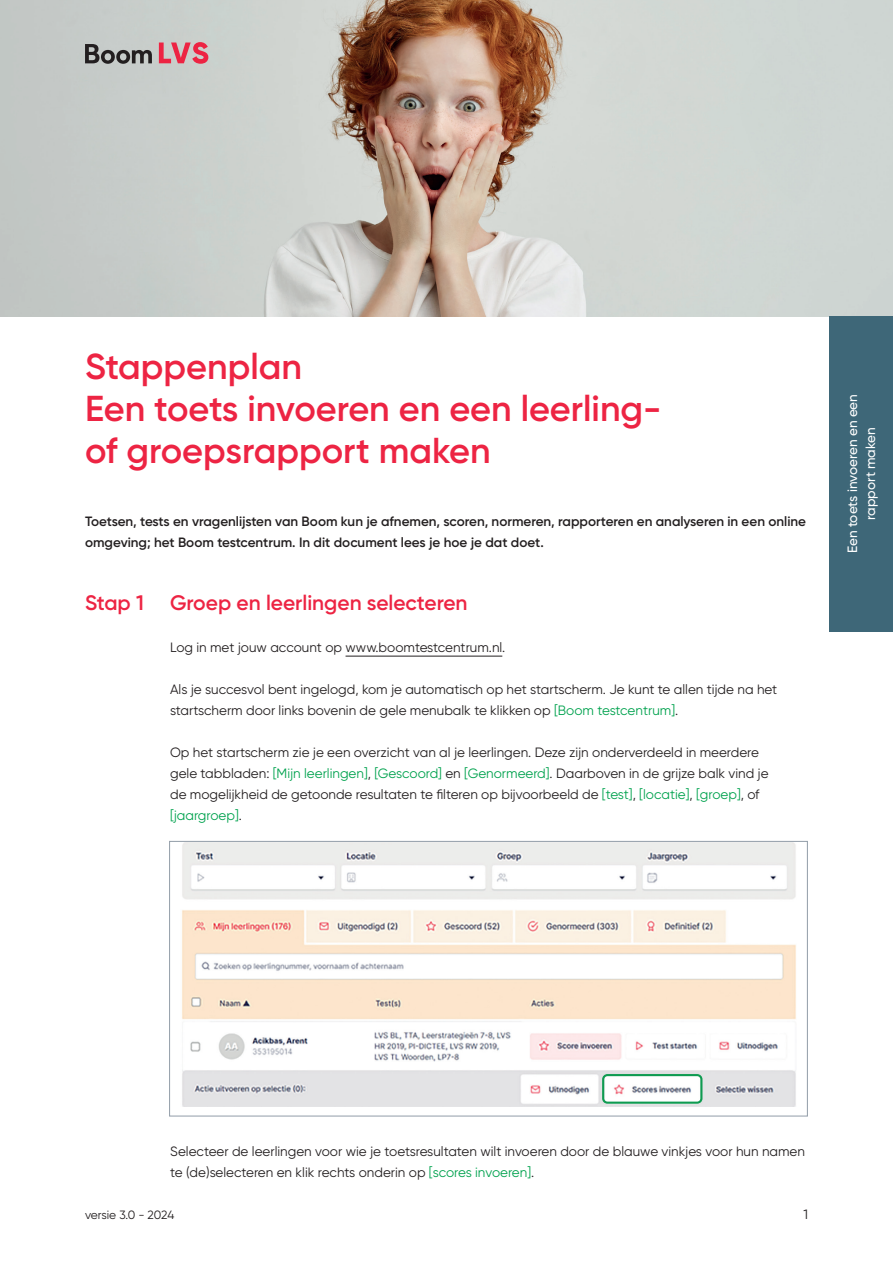
<style>
.page{position:relative;width:893px;height:1263px;background:#fff}
.page>*{position:absolute;margin:0;border:0;box-sizing:border-box;transform-origin:0 0}
.t1{font:600 36px/42px "Gilroy";color:#ed2443}
.t2{font:600 21px "Gilroy";color:#ed2443}
.t3{font:13.5px/21px "Gilroy";color:#231f20}
.t4{font:600 13.5px/21px "Gilroy";color:#231f20}
.t5{font:500 13.5px/18px "Gilroy";color:#fff;text-align:center}
.t6{font:12px "Gilroy";letter-spacing:-.01em;color:#231f20}
.s1{color:#00a24e}
</style>
<div class="page">
<img style="left:0;top:0;width:893px;height:317px">
<hr style="left:346px;top:656px;width:156px;height:1px;background:#231f20">
<img style="left:182px;top:843px;width:614px;height:264px">
<div style="left:169px;top:841px;width:639px;height:275px;border:1px solid #98a2ad"></div>
<div style="left:602px;top:1074px;width:100px;height:30px;border:2px solid #0f9b51;border-radius:4px"></div>
<div style="left:829px;top:316px;width:64px;height:315px;background:#3e6778"></div>
<svg style="left:85px;top:44px;width:67px;height:20px"></svg>
<svg style="left:159px;top:42px;width:49px;height:22px"></svg>
<h1 class="t1" style="left:85px;top:345px;width:578px">Stappenplan<br>Een toets invoeren en een leerling&shy;of groepsrapport maken</h1>
<p class="t4" style="left:85px;top:510px;width:722px">Toetsen, tests en vragenlijsten van Boom kun je afnemen, scoren, normeren, rapporteren en analyseren in een online omgeving; het Boom testcentrum. In dit document lees je hoe je dat doet.</p>
<h2 class="t2" style="left:85px;top:589px;width:384px">Stap 1 Groep en leerlingen selecteren</h2>
<p class="t3" style="left:170px;top:636px;width:337px">Log in met jouw account op www.boomtestcentrum.nl.</p>
<p class="t3" style="left:170px;top:678px;width:609px">Als je succesvol bent ingelogd, kom je automatisch op het startscherm. Je kunt te allen tijde na het startscherm door links bovenin de gele menubalk te klikken op <span class="s1">[Boom testcentrum]</span>.</p>
<p class="t3" style="left:170px;top:741px;width:600px">Op het startscherm zie je een overzicht van al je leerlingen. Deze zijn onderverdeeld in meerdere gele tabbladen: <span class="s1">[Mijn leerlingen]</span>, <span class="s1">[Gescoord]</span> en <span class="s1">[Genormeerd]</span>. Daarboven in de grijze balk vind je de mogelijkheid de getoonde resultaten te filteren op bijvoorbeeld de <span class="s1">[test]</span>, <span class="s1">[locatie]</span>, <span class="s1">[groep]</span>, of <span class="s1">[jaargroep]</span>.</p>
<p class="t5" style="left:843px;top:553px;width:161px;rotate:-90deg">Een toets invoeren en een rapport maken</p>
<p class="t3" style="left:170px;top:1140px;width:636px">Selecteer de leerlingen voor wie je toetsresultaten wilt invoeren door de blauwe vinkjes voor hun namen te (de)selecteren en klik rechts onderin op <span class="s1">[scores invoeren]</span>.</p>
<p class="t6" style="left:85px;top:1207px;width:91px">versie 3.0 - 2024</p>
<p class="t3" style="left:803px;top:1203px;width:6px">1</p>
</div>
